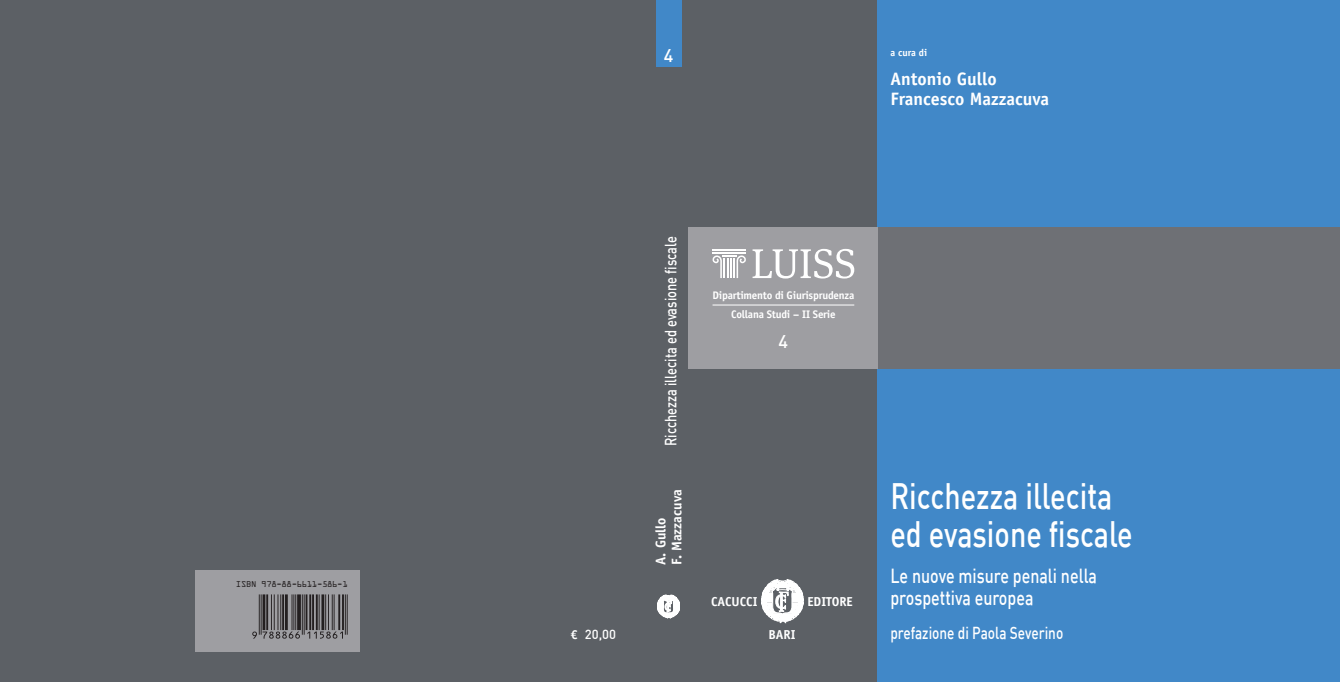
<style>
.page{position:relative;width:1340px;height:682px;background:#5c6065}
.page>*{position:absolute;margin:0;border:0;box-sizing:border-box;transform-origin:0 0}
.t1{font:500 36px/38px "DIN";color:#fff;scale:.8 1}
.t2{font:500 20px/22px "DIN";color:#fff;scale:.8 1}
.t3{font:700 18px/20px "Officina Sans Std";color:#fff}
.t4{font:500 18px "DIN";color:#fff}
.t5{font:500 17px "DIN";color:#fff;scale:.8 1}
.t6{font:500 16px "DIN";color:#fff;scale:.8 1}
.t7{font:700 14px/16px "Officina Sans Std";color:#fff}
.t8{font:700 13px "Officina Sans Std";color:#fff}
.t9{font:500 13px "DIN";color:#fff}
.t10{font:700 11px/18.9px "Officina Sans Std";letter-spacing:-.02em;color:#fff;text-align:center}
.t11{font:700 10px "Officina Sans Std";color:#fff}
.t12{font:9px "OCRA Extended";letter-spacing:-.03em;color:#231f20}
.s1{font-family:"Officina Sans Std";font-weight:700}
</style>
<div class="page">
<div style="left:877px;top:0;width:463px;height:682px;background:#4188c8"></div>
<svg style="left:761px;top:579px;width:43px;height:44px"></svg>
<div style="left:688px;top:228px;width:190px;height:141px;background:#9e9ea2"></div>
<div style="left:878px;top:228px;width:462px;height:141px;background:#6e7075"></div>
<svg style="left:752px;top:249px;width:102px;height:30px"></svg>
<hr style="left:712px;top:249px;width:34px;height:2px;background:#fff">
<hr style="left:712px;top:252px;width:34px;height:2px;background:#fff">
<svg style="left:712px;top:255px;width:34px;height:23px"></svg>
<hr style="left:712px;top:305px;width:142px;height:1px;background:#fff">
<svg style="left:657px;top:595px;width:23px;height:23px"></svg>
<div style="left:656px;top:0;width:25px;height:67px;background:#4188c8"></div>
<div style="left:195px;top:570px;width:164px;height:81px;background:#9e9ea2"></div>
<svg style="left:252px;top:594px;width:96px;height:45px"></svg>
<p class="t12" style="left:236px;top:579px;width:113px">ISBN 978-88-6611-586-1</p>
<h3 class="t4" style="left:664px;top:44px;width:11px">4</h3>
<p class="t11" style="left:890px;top:47px;width:38px">a cura di</p>
<h3 class="t3" style="left:890px;top:69px;width:160px">Antonio Gullo<br>Francesco Mazzacuva</h3>
<p class="t9" style="left:570px;top:626px;width:47px"><span class="s1">€</span> 20,00</p>
<h3 class="t6" style="left:660px;top:446px;width:263px;rotate:-90deg">Ricchezza illecita ed evasione fiscale</h3>
<p class="t7" style="left:653px;top:565px;width:77px;rotate:-90deg">A. Gullo<br>F. Mazzacuva</p>
<p class="t10" style="left:712px;top:286px;width:143px">Dipartimento di Giurisprudenza<br>Collana Studi – II Serie</p>
<h3 class="t4" style="left:778px;top:330px;width:11px">4</h3>
<p class="t8" style="left:711px;top:593px;width:48px">CACUCCI</p>
<p class="t8" style="left:807px;top:593px;width:47px">EDITORE</p>
<p class="t8" style="left:768px;top:626px;width:28px">BARI</p>
<h1 class="t1" style="left:890px;top:476px;width:304px">Ricchezza illecita ed evasione fiscale</h1>
<h2 class="t2" style="left:890px;top:565px;width:260px">Le nuove misure penali nella prospettiva europea</h2>
<h3 class="t5" style="left:890px;top:622px;width:218px">prefazione di Paola Severino</h3>
</div>
